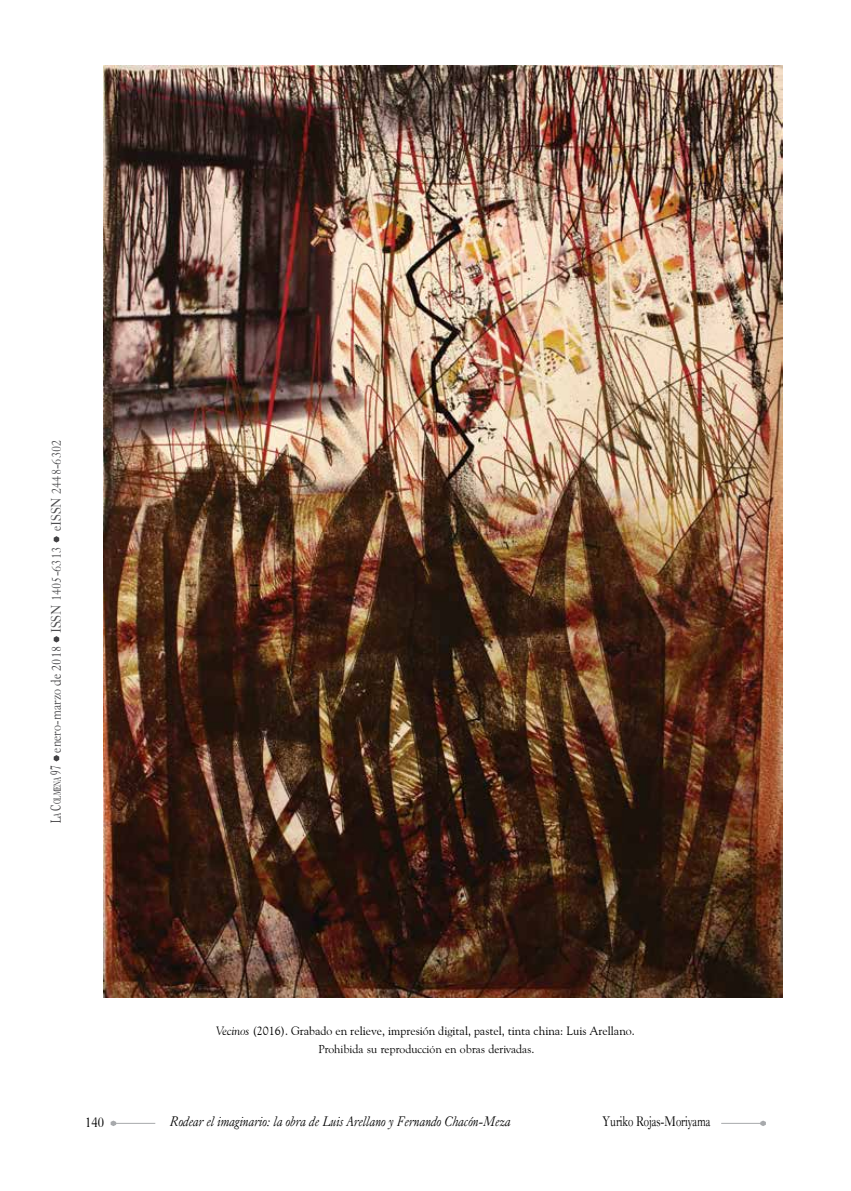
<style>
.page{position:relative;width:851px;height:1191px;background:#fff}
.page>*{position:absolute;margin:0;border:0;box-sizing:border-box;transform-origin:0 0}
.t1{font:italic 15px "Caslon Old Face BT";color:#000;scale:.9 1}
.t2{font:15px "Caslon Old Face BT";color:#4d4d4f;scale:.9 1}
.t3{font:15px "Caslon Old Face BT";letter-spacing:-.01em;color:#000;scale:.8 1}
.t4{font:300 13.5px "Windsor BT";color:#000;scale:.8 1}
.t5{font:12px "Goudy Old Style BT";color:#000}
.t6{font:12px "Goudy Old Style Normal";color:#000101}
.s1{font-family:"Dutch 766 BT Roman A";color:#414042}
.s2{font-family:"Dutch 766 BT Roman A";font-size:10.5px;color:#414042}
.s3{color:#414042}
.s4{font-style:italic}
</style>
<div class="page">
<svg style="left:759px;top:1120px;width:7px;height:6px"></svg>
<hr style="left:721px;top:1123px;width:42px;height:1px;background:#a7a9ac">
<svg style="left:110px;top:1120px;width:7px;height:6px"></svg>
<hr style="left:113px;top:1123px;width:42px;height:1px;background:#a7a9ac">
<svg style="left:53px;top:755px;width:7px;height:7px"></svg>
<svg style="left:53px;top:536px;width:7px;height:7px"></svg>
<svg style="left:53px;top:636px;width:7px;height:7px"></svg>
<img style="left:104px;top:66px;width:678px;height:931px">
<p class="t2" style="left:47px;top:823px;width:428px;rotate:-90deg"><span class="s1">L</span><span class="s2">a</span> <span class="s1">C</span><span class="s2">olmena</span> <span class="s1">97</span> enero-marzo <span class="s3">de 2018</span> ISSN 1405-6313 eISSN 2448-6302</p>
<p class="t5" style="left:216px;top:1023px;width:420px"><span class="s4">Vecinos</span> (2016). Grabado en relieve, impresión digital, pastel, tinta china: Luis Arellano.</p>
<p class="t6" style="left:318px;top:1042px;width:217px">Prohibida su reproducción en obras derivadas.</p>
<p class="t4" style="left:85px;top:1114px;width:25px">140</p>
<p class="t1" style="left:170px;top:1113px;width:380px">Rodear el imaginario: la obra de Luis Arellano y Fernando Chacón-Meza</p>
<p class="t3" style="left:602px;top:1112px;width:136px">Yuriko Rojas-Moriyama</p>
</div>
